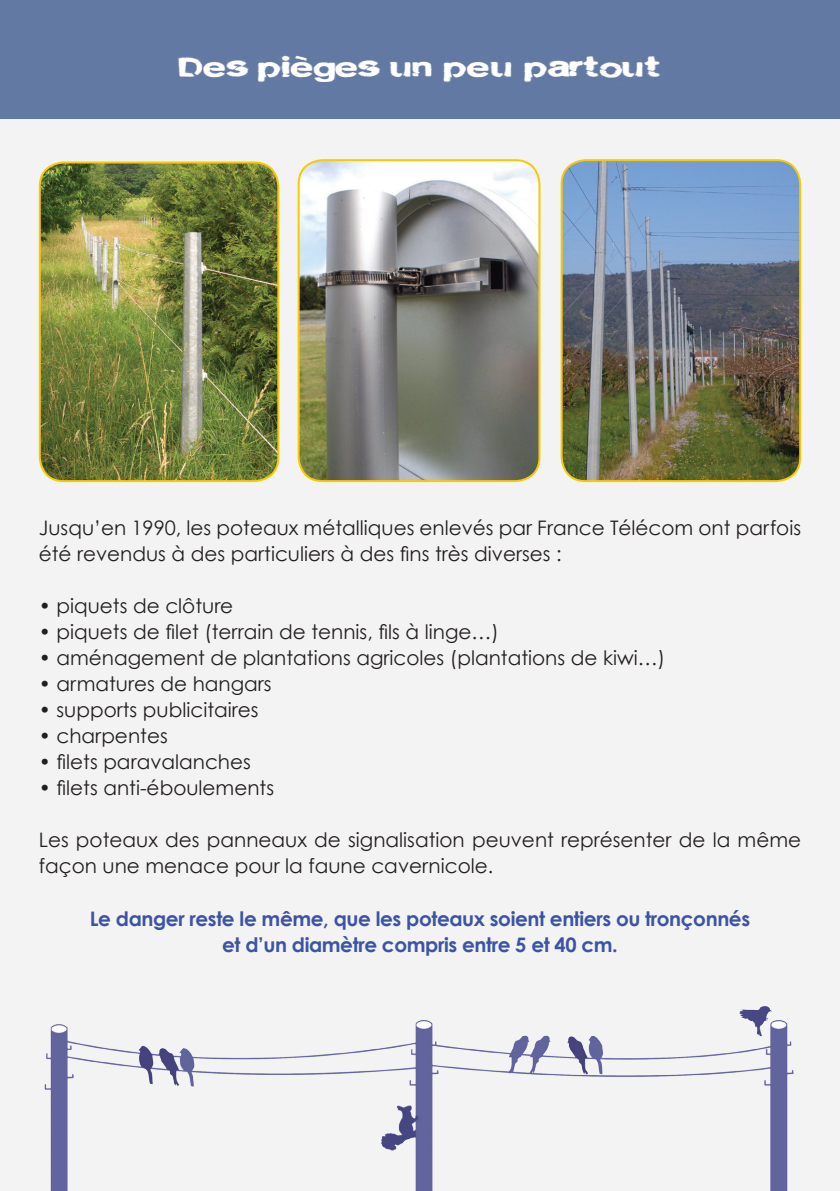
<style>
.page{position:relative;width:840px;height:1191px;background:#fff}
.page>*{position:absolute;margin:0;border:0;box-sizing:border-box;transform-origin:0 0}
.t1{font:30px "cityburn";color:#fff;scale:1.5 1}
.t2{font:20px/26px "Century Gothic";color:#231f20}
.t3{font:700 20px "Century Gothic";letter-spacing:-.02em;color:#3b54a4}
</style>
<div class="page">
<div style="left:0;top:0;width:839px;height:1191px;background:#f4f3f3"></div>
<div style="left:0;top:0;width:839px;height:119px;background:#6279a3"></div>
<img style="left:40px;top:162px;width:238px;height:319px">
<div style="left:39px;top:161px;width:240px;height:321px;border:2px solid #fac900;border-radius:24px"></div>
<img style="left:563px;top:160px;width:236px;height:321px">
<div style="left:560px;top:159px;width:240px;height:323px;border:2px solid #fac900;border-radius:24px"></div>
<img style="left:300px;top:160px;width:239px;height:321px">
<div style="left:297px;top:159px;width:243px;height:323px;border:2px solid #fac900;border-radius:24px"></div>
<img style="left:44px;top:1006px;width:750px;height:185px">
<p class="t1" style="left:178px;top:49px;width:323px">Despiègesun peu partout</p>
<p class="t2" style="left:39px;top:515px;width:763px">Jusqu’en 1990, les poteaux métalliques enlevés par France Télécom ont parfois été revendus à des particuliers à des fins très diverses :</p>
<p class="t2" style="left:39px;top:593px;width:196px">• piquets de clôture</p>
<p class="t2" style="left:39px;top:619px;width:461px">• piquets de filet (terrain de tennis, fils à linge…)</p>
<p class="t2" style="left:39px;top:645px;width:627px">• aménagement de plantations agricoles (plantations de kiwi…)</p>
<p class="t2" style="left:39px;top:671px;width:234px">• armatures de hangars</p>
<p class="t2" style="left:39px;top:697px;width:221px">• supports publicitaires</p>
<p class="t2" style="left:39px;top:723px;width:130px">• charpentes</p>
<p class="t2" style="left:39px;top:749px;width:213px">• filets paravalanches</p>
<p class="t2" style="left:39px;top:775px;width:237px">• filets anti-éboulements</p>
<p class="t2" style="left:39px;top:827px;width:763px">Les poteaux des panneaux de signalisation peuvent représenter de la même façon une menace pour la faune cavernicole.</p>
<p class="t3" style="left:90px;top:905px;width:661px">Le danger reste le même, que les poteaux soient entiers ou tronçonnés</p>
<p class="t3" style="left:222px;top:931px;width:397px">et d’un diamètre compris entre 5 et 40 cm.</p>
</div>
